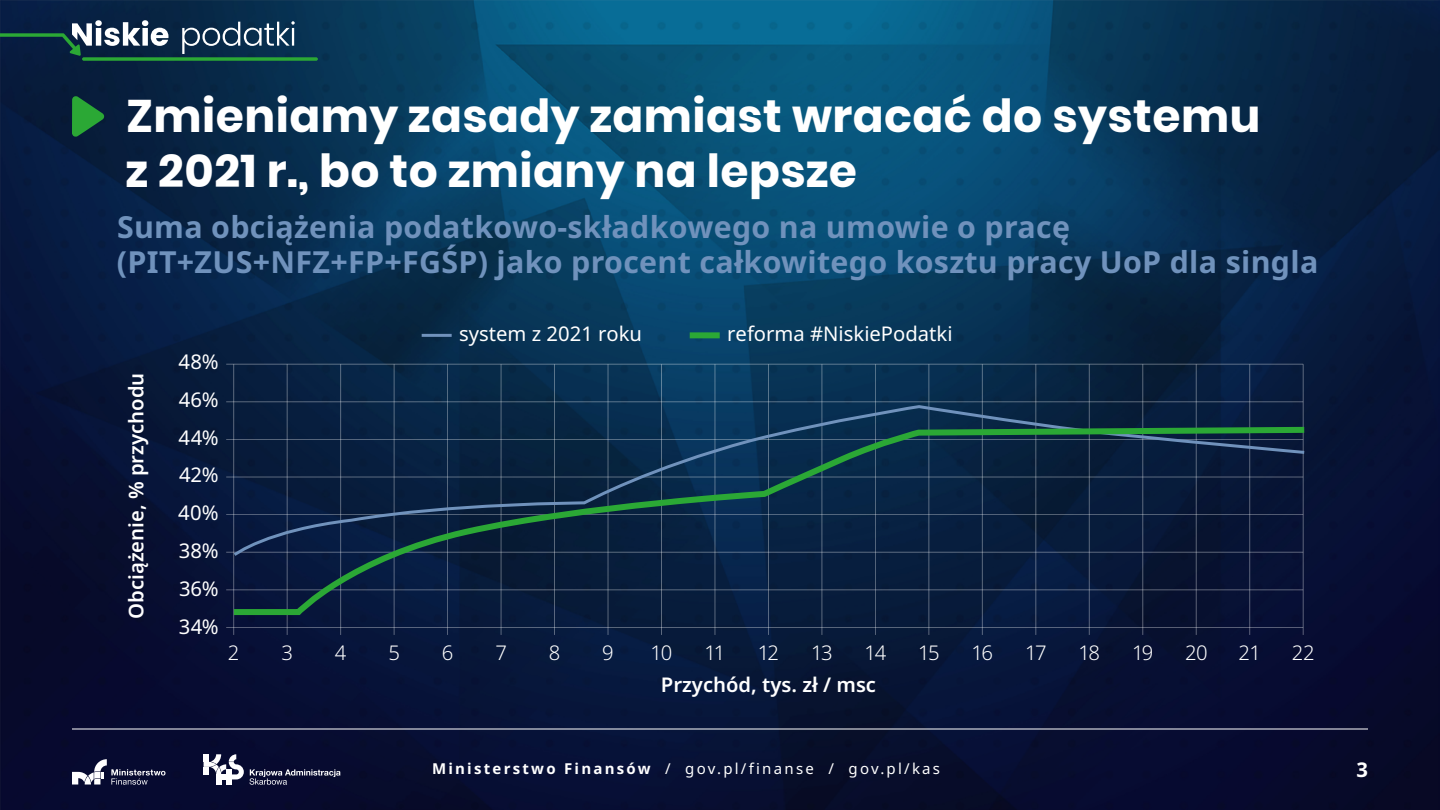
<style>
.page{position:relative;width:1440px;height:810px;background:#fff}
.page>*{position:absolute;margin:0;border:0;box-sizing:border-box;transform-origin:0 0}
.t1{font:700 45.6px/55.7px "Poppins";letter-spacing:.01em;color:#fff}
.t2{font:700 30.38px/35.5px "Noto Sans";letter-spacing:.01em;color:#7092bc}
.t3{font:20.25px/37.8px "Noto Sans";color:#fff}
.t4{font:600 20.25px "Noto Sans";color:#fff}
.t5{font:300 20.25px "Noto Sans";letter-spacing:-.075em;color:#fff}
.t6{font:700 20.25px "Noto Sans";color:#fff}
.t7{font:15px "Noto Sans";letter-spacing:.15em;color:#fff}
.s1{font-weight:700}
</style>
<div class="page">
<img style="left:0;top:0;width:1440px;height:810px">
<hr style="left:72px;top:729px;width:1296px;height:1px;background:#fff">
<svg style="left:182px;top:21px;width:113px;height:33px;background:#38556e"></svg>
<svg style="left:82px;top:57px;width:236px;height:4px"></svg>
<svg style="left:0;top:20px;width:168px;height:36px"></svg>
<svg style="left:72px;top:759px;width:93px;height:26px;background:#434662"></svg>
<svg style="left:204px;top:754px;width:136px;height:31px;background:#3d405d"></svg>
<svg style="left:72px;top:96px;width:32px;height:41px"></svg>
<hr style="left:233px;top:364px;width:1px;height:271px;background:#fff">
<hr style="left:287px;top:364px;width:1px;height:271px;background:#fff">
<hr style="left:340px;top:364px;width:1px;height:271px;background:#fff">
<hr style="left:394px;top:364px;width:1px;height:271px;background:#fff">
<hr style="left:447px;top:364px;width:1px;height:271px;background:#fff">
<hr style="left:501px;top:364px;width:1px;height:271px;background:#fff">
<hr style="left:554px;top:364px;width:1px;height:271px;background:#fff">
<hr style="left:608px;top:364px;width:1px;height:271px;background:#fff">
<hr style="left:661px;top:364px;width:1px;height:271px;background:#fff">
<hr style="left:715px;top:364px;width:1px;height:271px;background:#fff">
<hr style="left:768px;top:364px;width:1px;height:271px;background:#fff">
<hr style="left:822px;top:364px;width:1px;height:271px;background:#fff">
<hr style="left:875px;top:364px;width:1px;height:271px;background:#fff">
<hr style="left:928px;top:364px;width:1px;height:271px;background:#fff">
<hr style="left:982px;top:364px;width:1px;height:271px;background:#fff">
<hr style="left:1035px;top:364px;width:1px;height:271px;background:#fff">
<hr style="left:1089px;top:364px;width:1px;height:271px;background:#fff">
<hr style="left:1142px;top:364px;width:1px;height:271px;background:#fff">
<hr style="left:1196px;top:364px;width:1px;height:271px;background:#fff">
<hr style="left:1249px;top:364px;width:1px;height:271px;background:#fff">
<hr style="left:1303px;top:364px;width:1px;height:271px;background:#fff">
<div style="left:690px;top:332px;width:30px;height:6px;background:#2ba835"></div>
<hr style="left:422px;top:334px;width:30px;height:3px;background:#7092bc">
<hr style="left:226px;top:589px;width:1077px;height:1px;background:#fff">
<hr style="left:226px;top:514px;width:1077px;height:1px;background:#fff">
<hr style="left:226px;top:552px;width:1077px;height:1px;background:#fff">
<hr style="left:226px;top:439px;width:1077px;height:1px;background:#fff">
<hr style="left:226px;top:401px;width:1077px;height:1px;background:#fff">
<hr style="left:226px;top:477px;width:1077px;height:1px;background:#fff">
<hr style="left:226px;top:364px;width:1077px;height:1px;background:#fff">
<hr style="left:226px;top:627px;width:1077px;height:1px;background:#fff">
<svg style="left:232px;top:407px;width:1075px;height:17px;background:#0c2a4c"></svg>
<svg style="left:228px;top:424px;width:1082px;height:194px;background:#0c2641"></svg>
<h1 class="t1" style="left:126px;top:88px;width:1136px">Zmieniamy zasady zamiast wracać do systemu z 2021 r., bo to zmiany na lepsze</h1>
<p class="t2" style="left:117px;top:210px;width:1203px">Suma obciążenia podatkowo-składkowego na umowie o pracę (PIT+ZUS+NFZ+FP+FGŚP) jako procent całkowitego kosztu pracy UoP dla singla</p>
<p class="t4" style="left:122px;top:619px;width:248px;rotate:-90deg">Obciążenie, % przychodu</p>
<p class="t3" style="left:178px;top:343px;width:42px">48%<br>46%</p>
<p class="t3" style="left:178px;top:419px;width:42px">44%<br>42%</p>
<p class="t3" style="left:178px;top:494px;width:42px">40%<br>38%</p>
<p class="t3" style="left:179px;top:570px;width:41px">36%</p>
<p class="t3" style="left:179px;top:608px;width:41px">34%</p>
<p class="t3" style="left:459px;top:316px;width:184px">system z 2021 roku</p>
<p class="t3" style="left:727px;top:316px;width:227px">reforma #NiskiePodatki</p>
<p class="t5" style="left:228px;top:639px;width:13px">2</p>
<p class="t5" style="left:281px;top:639px;width:13px">3</p>
<p class="t5" style="left:335px;top:639px;width:13px">4</p>
<p class="t5" style="left:388px;top:639px;width:13px">5</p>
<p class="t5" style="left:442px;top:639px;width:13px">6</p>
<p class="t5" style="left:495px;top:639px;width:13px">7</p>
<p class="t5" style="left:549px;top:639px;width:13px">8</p>
<p class="t5" style="left:602px;top:639px;width:13px">9</p>
<p class="t5" style="left:651px;top:639px;width:23px">10</p>
<p class="t5" style="left:705px;top:639px;width:22px">11</p>
<p class="t5" style="left:758px;top:639px;width:23px">12</p>
<p class="t5" style="left:811px;top:639px;width:23px">13</p>
<p class="t5" style="left:865px;top:639px;width:23px">14</p>
<p class="t5" style="left:918px;top:639px;width:23px">15</p>
<p class="t5" style="left:972px;top:639px;width:23px">16</p>
<p class="t5" style="left:1025px;top:639px;width:23px">17</p>
<p class="t5" style="left:1079px;top:639px;width:23px">18</p>
<p class="t5" style="left:1132px;top:639px;width:23px">19</p>
<p class="t5" style="left:1185px;top:639px;width:24px">20</p>
<p class="t5" style="left:1239px;top:639px;width:24px">21</p>
<p class="t5" style="left:1292px;top:639px;width:25px">22</p>
<p class="t4" style="left:661px;top:671px;width:217px">Przychód, tys. zł / msc</p>
<p class="t7" style="left:432px;top:758px;width:510px"><span class="s1">Ministerstwo Finansów</span> / gov.pl/finanse / gov.pl/kas</p>
<p class="t6" style="left:1356px;top:755px;width:13px">3</p>
</div>
